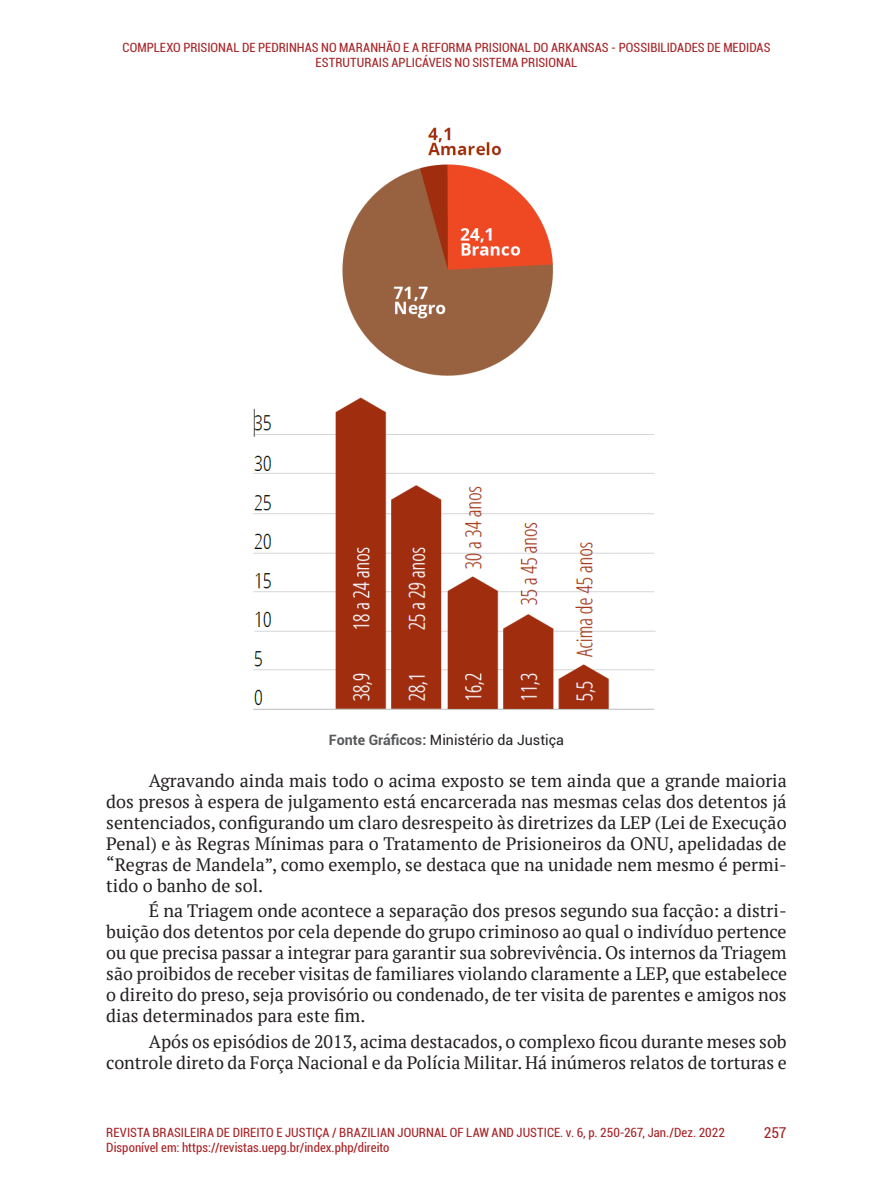
<style>
.page{position:relative;width:893px;height:1191px;background:#fff}
.page>*{position:absolute;margin:0;border:0;box-sizing:border-box;transform-origin:0 0}
.texto{font:18px/21px "PT Serif";color:#231f20;text-align:justify}
.t1{font:condensed 15px "Roboto";color:#a72427}
.fonte{font:14.25px "Roboto";color:#231f20}
.t2{font:condensed 12.75px/15.3px "Roboto";letter-spacing:.005em;color:#a72427;text-align:center}
.s1{font-weight:700;color:#57585a}
</style>
<div class="page">
<img style="left:342px;top:127px;width:212px;height:249px">
<img style="left:253px;top:397px;width:403px;height:313px">
<p class="t2" style="left:123px;top:39px;width:649px">COMPLEXO PRISIONAL DE PEDRINHAS NO MARANHÃO E A REFORMA PRISIONAL DO ARKANSAS - POSSIBILIDADES DE MEDIDAS<br>ESTRUTURAIS APLICÁVEIS NO SISTEMA PRISIONAL</p>
<p class="fonte" style="left:329px;top:729px;width:237px"><span class="s1">Fonte Gráficos:</span> Ministério da Justiça</p>
<p class="texto" style="left:106px;top:770px;width:682px;text-indent:43px">Agravando ainda mais todo o acima exposto se tem ainda que a grande maioria dos presos à espera de julgamento está encarcerada nas mesmas celas dos detentos já sentenciados, configurando um claro desrespeito às diretrizes da LEP (Lei de Execução Penal) e às Regras Mínimas para o Tratamento de Prisioneiros da ONU, apelidadas de “Regras de Mandela”, como exemplo, se destaca que na unidade nem mesmo é permi&shy;tido o banho de sol.</p>
<p class="texto" style="left:106px;top:900px;width:682px;text-indent:43px">É na Triagem onde acontece a separação dos presos segundo sua facção: a distri&shy;buição dos detentos por cela depende do grupo criminoso ao qual o indivíduo pertence ou que precisa passar a integrar para garantir sua sobrevivência. Os internos da Triagem são proibidos de receber visitas de familiares violando claramente a LEP, que estabelece o direito do preso, seja provisório ou condenado, de ter visita de parentes e amigos nos dias determinados para este fim.</p>
<p class="texto" style="left:106px;top:1030px;width:682px;text-align:right">Após os episódios de 2013, acima destacados, o complexo ficou durante meses sob controle direto da Força Nacional e da Polícia Militar. Há inúmeros relatos de torturas e</p>
<p class="t2" style="left:106px;top:1124px;width:620px">REVISTA BRASILEIRA DE DIREITO E JUSTIÇA / BRAZILIAN JOURNAL OF LAW AND JUSTICE. v. 6, p. 250-267, Jan./Dez. 2022</p>
<p class="t1" style="left:764px;top:1122px;width:24px">257</p>
<p class="t2" style="left:106px;top:1139px;width:285px">Disponível em: https://revistas.uepg.br/index.php/direito</p>
</div>
